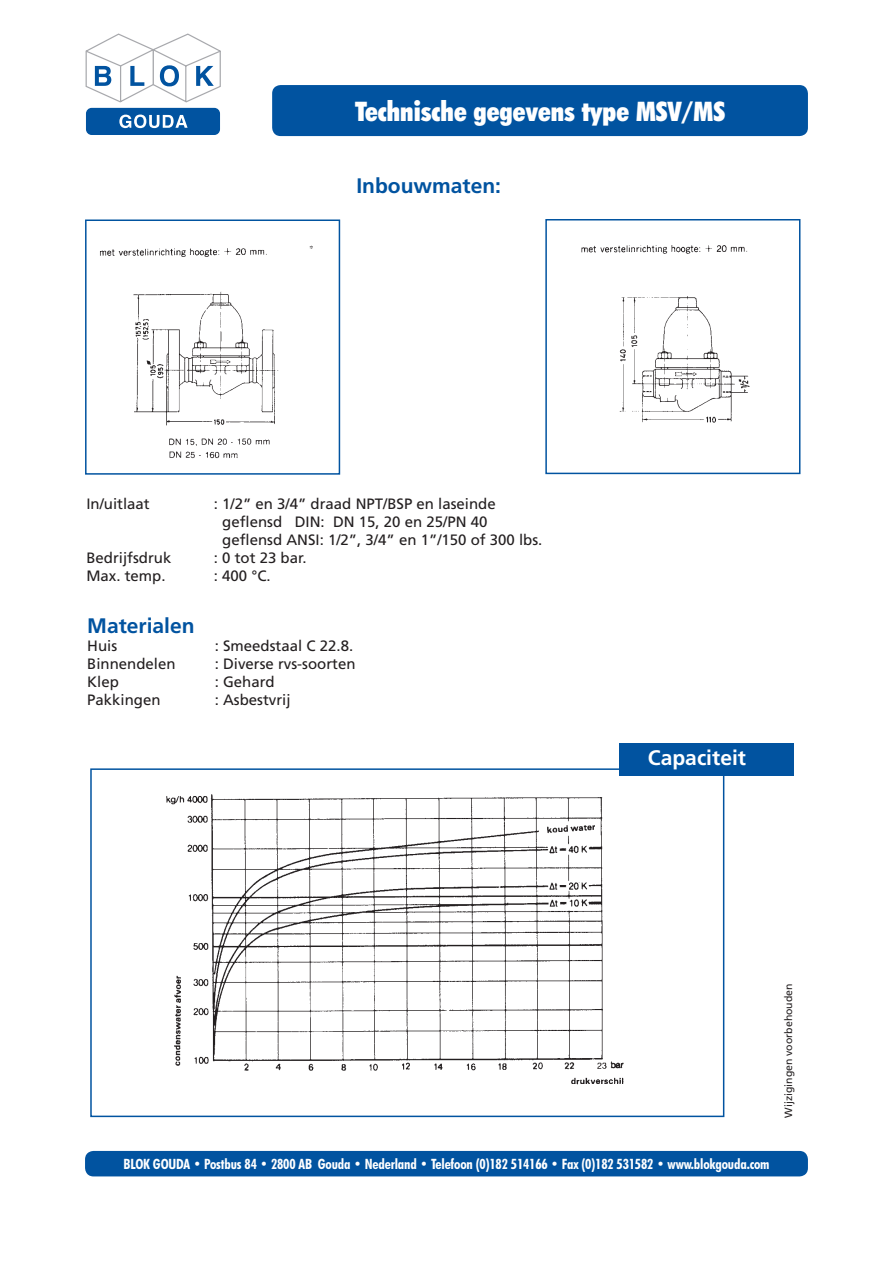
<style>
.page{position:relative;width:893px;height:1263px;background:#fff}
.page>*{position:absolute;margin:0;border:0;box-sizing:border-box;transform-origin:0 0}
.t1{font:900 condensed 27px "Futura BT";color:#fff}
.t2{font:700 21px "Frutiger LT";color:#0153a0}
.t3{font:700 21px "Frutiger LT";color:#fff}
.t4{font:15px/18px "Frutiger LT";color:#231f20}
.t5{font:700 condensed 14.25px "Futura BT";letter-spacing:-.01em;color:#fff}
.t6{font:10.5px "Frutiger LT";color:#231f20}
</style>
<div class="page">
<div style="left:85px;top:1151px;width:723px;height:25px;background:#0153a0;border-radius:9px"></div>
<div style="left:272px;top:85px;width:536px;height:51px;background:#0153a0;border-radius:9px"></div>
<svg style="left:86px;top:33px;width:135px;height:70px"></svg>
<div style="left:86px;top:108px;width:134px;height:27px;background:#0153a0;border-radius:6px"></div>
<svg style="left:119px;top:115px;width:69px;height:13px"></svg>
<div style="left:545px;top:219px;width:255px;height:255px;background:#fff;border:2px solid #0153a0"></div>
<div style="left:85px;top:219px;width:255px;height:256px;background:#fff;border:2px solid #0153a0"></div>
<div style="left:90px;top:768px;width:634px;height:349px;background:#fff;border:2px solid #0153a0"></div>
<div style="left:619px;top:743px;width:175px;height:33px;background:#0153a0"></div>
<img style="left:100px;top:245px;width:213px;height:214px">
<img style="left:581px;top:245px;width:169px;height:178px">
<img style="left:166px;top:794px;width:458px;height:291px">
<h1 class="t1" style="left:355px;top:95px;width:372px">Technische gegevens type MSV/MS</h1>
<h2 class="t2" style="left:356px;top:174px;width:146px">Inbouwmaten:</h2>
<p class="t4" style="left:86px;top:495px;width:65px">In/uitlaat</p>
<p class="t4" style="left:222px;top:495px;width:322px;text-indent:-8px">: 1/2” en 3/4” draad NPT/BSP en laseinde geflensd DIN: DN 15, 20 en 25/PN 40 geflensd ANSI: 1/2”, 3/4” en 1”/150 of 300 lbs.</p>
<p class="t4" style="left:86px;top:549px;width:87px">Bedrijfsdruk</p>
<p class="t4" style="left:214px;top:549px;width:94px">: 0 tot 23 bar.</p>
<p class="t4" style="left:86px;top:567px;width:81px">Max. temp.</p>
<p class="t4" style="left:214px;top:567px;width:58px">: 400 °C.</p>
<h2 class="t2" style="left:87px;top:614px;width:109px">Materialen</h2>
<p class="t4" style="left:87px;top:637px;width:31px">Huis</p>
<p class="t4" style="left:215px;top:637px;width:140px">: Smeedstaal C 22.8.</p>
<p class="t4" style="left:87px;top:655px;width:90px">Binnendelen</p>
<p class="t4" style="left:215px;top:655px;width:142px">: Diverse rvs-soorten</p>
<p class="t4" style="left:87px;top:673px;width:33px">Klep</p>
<p class="t4" style="left:215px;top:673px;width:62px">: Gehard</p>
<p class="t4" style="left:87px;top:691px;width:75px">Pakkingen</p>
<p class="t4" style="left:215px;top:691px;width:77px">: Asbestvrij</p>
<h2 class="t3" style="left:648px;top:746px;width:100px">Capaciteit</h2>
<p class="t6" style="left:782px;top:1118px;width:136px;rotate:-90deg">Wijzigingen voorbehouden</p>
<p class="t5" style="left:124px;top:1155px;width:647px">BLOK GOUDA • Postbus 84 • 2800 AB Gouda • Nederland • Telefoon (0)182 514166 • Fax (0)182 531582 • www.blokgouda.com</p>
</div>
